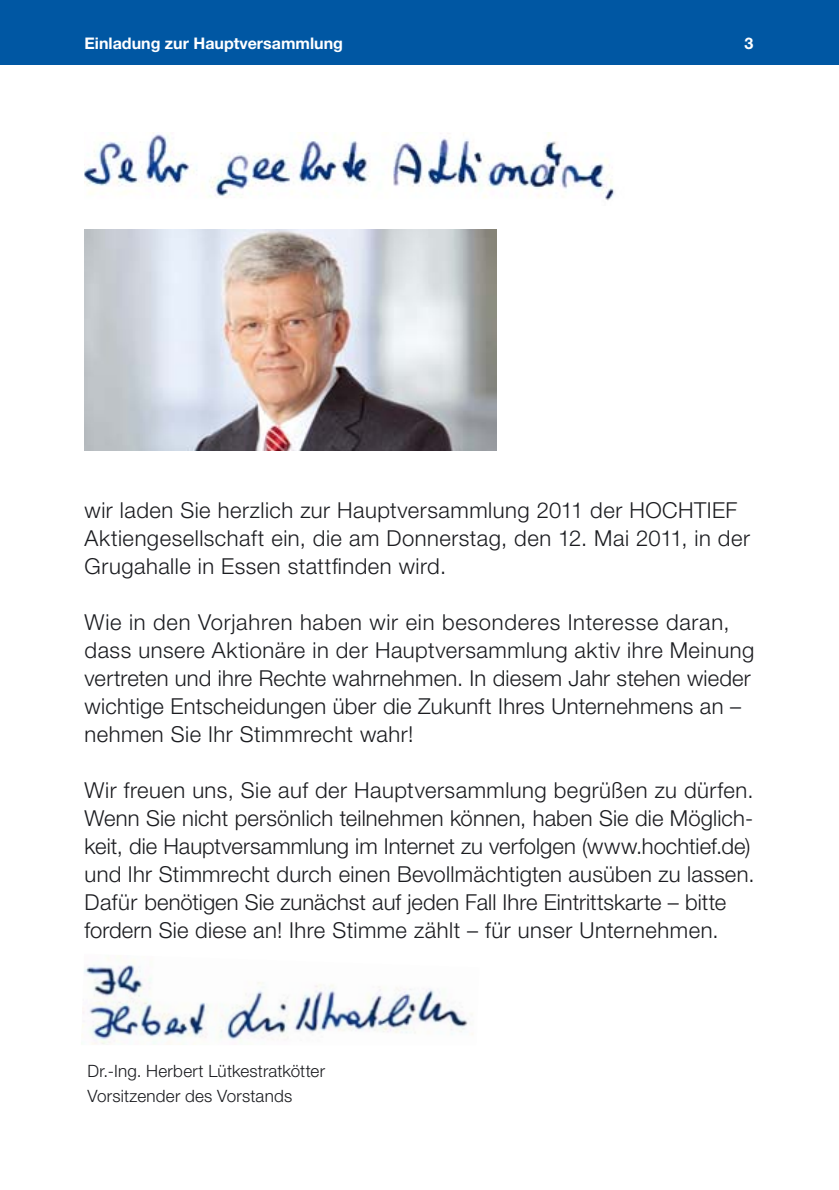
<style>
.page{position:relative;width:839px;height:1190px;background:#fff}
.page>*{position:absolute;margin:0;border:0;box-sizing:border-box;transform-origin:0 0}
.t1{font:300 22px/28px "Helvetica Neue LT Pro";letter-spacing:.015em;color:#1b1c20}
.t2{font:300 17px/25.6px "Helvetica Neue LT Pro";letter-spacing:.015em;color:#1b1c20}
.t3{font:700 16px "Helvetica Neue LT Pro";color:#fff}
</style>
<div class="page">
<div style="left:0;top:0;width:838px;height:65px;background:#0057a3"></div>
<img style="left:85px;top:133px;width:529px;height:68px">
<img style="left:82px;top:955px;width:391px;height:90px">
<img style="left:85px;top:229px;width:411px;height:222px">
<p class="t3" style="left:85px;top:38px;width:260px">Einladung zur Hauptversammlung</p>
<p class="t3" style="left:744px;top:38px;width:10px">3</p>
<p class="t1" style="left:85px;top:498px;width:666px">wir laden Sie herzlich zur Hauptversammlung 2011 der HOCHTIEF<br>Aktiengesellschaft ein, die am Donnerstag, den 12. Mai 2011, in der<br>Grugahalle in Essen stattfinden wird.</p>
<p class="t1" style="left:85px;top:610px;width:670px">Wie in den Vorjahren haben wir ein besonderes Interesse daran, dass unsere Aktionäre in der Hauptversammlung aktiv ihre Meinung vertreten und ihre Rechte wahrnehmen. In diesem Jahr stehen wieder wichtige Entscheidungen über die Zukunft Ihres Unternehmens an – nehmen Sie Ihr Stimmrecht wahr!</p>
<p class="t1" style="left:85px;top:778px;width:671px">Wir freuen uns, Sie auf der Hauptversammlung begrüßen zu dürfen.<br>Wenn Sie nicht persönlich teilnehmen können, haben Sie die Möglich&shy;keit, die Hauptversammlung im Internet zu verfolgen (www.hochtief.de) und Ihr Stimmrecht durch einen Bevollmächtigten ausüben zu lassen.<br>Dafür benötigen Sie zunächst auf jeden Fall Ihre Eintrittskarte – bitte fordern Sie diese an! Ihre Stimme zählt – für unser Unternehmen.</p>
<p class="t2" style="left:87px;top:1059px;width:239px">Dr.-Ing. Herbert Lütkestratkötter<br>Vorsitzender des Vorstands</p>
</div>
